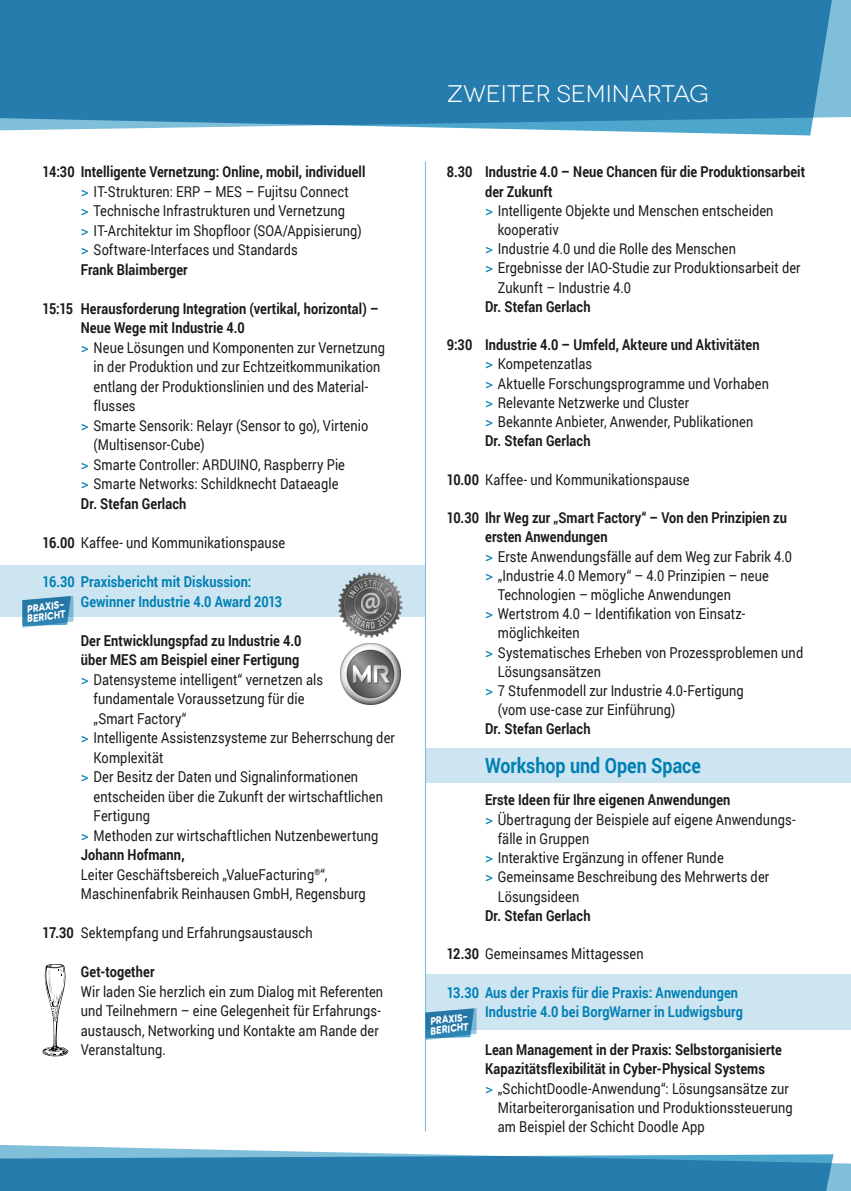
<style>
.page{position:relative;width:851px;height:1191px;background:#fff}
.page>*{position:absolute;margin:0;border:0;box-sizing:border-box;transform-origin:0 0}
.t1{font:24px "Novecentowide";color:#fff}
.t2{font:700 21px "Roboto";color:#007fb5;scale:.85 1}
.t3{font:15px/19.5px "Roboto";letter-spacing:.01em;color:#1a1a18;scale:.85 1}
.t4{font:700 15px "Roboto";letter-spacing:.01em;color:#1a1a18;scale:.85 1}
.t5{font:700 15px/19.5px "Roboto";letter-spacing:.005em;color:#007fb5;scale:.85 1}
.t6{font:700 10.5px/9.8px "Novecentowide";color:#fff;scale:.84 1}
.s1{font-weight:700}
.s2{color:#007fb5}
</style>
<div class="page">
<div style="left:426px;top:974px;width:424px;height:55px;background:#cce5f0"></div>
<div style="left:426px;top:748px;width:424px;height:34px;background:#cce5f0"></div>
<div style="left:0;top:565px;width:425px;height:51px;background:#cce5f0"></div>
<div style="left:833px;top:0;width:17px;height:118px;background:#80bfda"></div>
<svg style="left:0;top:0;width:833px;height:135px;fill:#267cad"></svg>
<hr style="left:425px;top:162px;width:1px;height:969px;background:#80bfda">
<svg style="left:0;top:1145px;width:850px;height:46px"></svg>
<img style="left:340px;top:644px;width:60px;height:60px">
<img style="left:336px;top:572px;width:68px;height:66px">
<svg style="left:22px;top:596px;width:51px;height:32px"></svg>
<svg style="left:425px;top:1008px;width:51px;height:32px"></svg>
<svg style="left:42px;top:964px;width:27px;height:92px"></svg>
<p class="t3" style="left:81px;top:162px;width:336px;text-indent:-38px"><span class="s1">14:30 Intelligente Vernetzung: Online, mobil, individuell </span><span class="s2">&gt;</span> IT-Strukturen: ERP – MES – Fujitsu Connect<br><span class="s2">&gt;</span> Technische Infrastrukturen und Vernetzung<br><span class="s2">&gt;</span> IT-Architektur im Shopfloor (SOA/Appisierung) <span class="s2">&gt;</span> Software-Interfaces und Standards<br><span class="s1">Frank Blaimberger</span></p>
<p class="t4" style="left:43px;top:298px;width:397px">15:15 Herausforderung Integration (vertikal, horizontal) –</p>
<p class="t4" style="left:81px;top:317px;width:194px">Neue Wege mit Industrie 4.0</p>
<p class="t3" style="left:81px;top:337px;width:359px"><span class="s2">&gt;</span> Neue Lösungen und Komponenten zur Vernetzung</p>
<p class="t3" style="left:94px;top:357px;width:339px">in der Produktion und zur Echtzeitkommunikation</p>
<p class="t3" style="left:94px;top:376px;width:324px">entlang der Produktionslinien und des Material-</p>
<p class="t3" style="left:94px;top:396px;width:51px">flusses</p>
<p class="t3" style="left:81px;top:415px;width:340px"><span class="s2">&gt;</span> Smarte Sensorik: Relayr (Sensor to go), Virtenio</p>
<p class="t3" style="left:94px;top:435px;width:132px">(Multisensor-Cube)</p>
<p class="t3" style="left:81px;top:454px;width:312px"><span class="s2">&gt;</span> Smarte Controller: ARDUINO, Raspberry Pie</p>
<p class="t3" style="left:81px;top:474px;width:304px"><span class="s2">&gt;</span> Smarte Networks: Schildknecht Dataeagle</p>
<p class="t4" style="left:81px;top:493px;width:126px">Dr. Stefan Gerlach</p>
<p class="t3" style="left:43px;top:532px;width:287px"><span class="s1">16.00</span> Kaffee- und Kommunikationspause</p>
<p class="t5" style="left:81px;top:571px;width:238px;text-indent:-38px">16.30 Praxisbericht mit Diskussion:<br>Gewinner Industrie 4.0 Award 2013</p>
<p class="t4" style="left:81px;top:629px;width:261px">Der Entwicklungspfad zu Industrie 4.0</p>
<p class="t4" style="left:81px;top:649px;width:258px">über MES am Beispiel einer Fertigung</p>
<p class="t3" style="left:81px;top:669px;width:286px"><span class="s2">&gt;</span> Datensysteme intelligent“ vernetzen als</p>
<p class="t3" style="left:94px;top:688px;width:250px">fundamentale Voraussetzung für die</p>
<p class="t3" style="left:94px;top:708px;width:111px">„Smart Factory“</p>
<p class="t3" style="left:81px;top:727px;width:371px"><span class="s2">&gt;</span> Intelligente Assistenzsysteme zur Beherrschung der</p>
<p class="t3" style="left:94px;top:747px;width:84px">Komplexität</p>
<p class="t3" style="left:81px;top:766px;width:328px"><span class="s2">&gt;</span> Der Besitz der Daten und Signalinformationen</p>
<p class="t3" style="left:94px;top:786px;width:342px">entscheiden über die Zukunft der wirtschaftlichen</p>
<p class="t3" style="left:94px;top:805px;width:68px">Fertigung</p>
<p class="t3" style="left:81px;top:825px;width:351px"><span class="s2">&gt;</span> Methoden zur wirtschaftlichen Nutzenbewertung</p>
<p class="t4" style="left:81px;top:844px;width:124px">Johann Hofmann,</p>
<p class="t3" style="left:81px;top:864px;width:291px">Leiter Geschäftsbereich „ValueFacturing<sup>®</sup>“,</p>
<p class="t3" style="left:81px;top:883px;width:336px">Maschinenfabrik Reinhausen GmbH, Regensburg</p>
<p class="t3" style="left:43px;top:922px;width:319px"><span class="s1">17.30</span> Sektempfang und Erfahrungsaustausch</p>
<p class="t4" style="left:81px;top:961px;width:88px">Get-together</p>
<p class="t3" style="left:81px;top:981px;width:357px">Wir laden Sie herzlich ein zum Dialog mit Referenten und Teilnehmern – eine Gelegenheit für Erfahrungs&shy;austausch, Networking und Kontakte am Rande der Veranstaltung.</p>
<p class="t6" style="left:25px;top:604px;width:47px;rotate:-7deg">Praxis&shy;bericht</p>
<h1 class="t1" style="left:446px;top:80px;width:263px">ZWEITER SEMINARTAG</h1>
<p class="t4" style="left:446px;top:161px;width:423px">8.30 Industrie 4.0 – Neue Chancen für die Produktionsarbeit</p>
<p class="t4" style="left:485px;top:181px;width:81px">der Zukunft</p>
<p class="t3" style="left:485px;top:200px;width:341px"><span class="s2">&gt;</span> Intelligente Objekte und Menschen entscheiden</p>
<p class="t3" style="left:497px;top:219px;width:73px">kooperativ</p>
<p class="t3" style="left:485px;top:238px;width:297px"><span class="s2">&gt;</span> Industrie 4.0 und die Rolle des Menschen</p>
<p class="t3" style="left:485px;top:258px;width:373px"><span class="s2">&gt;</span> Ergebnisse der IAO-Studie zur Produktionsarbeit der</p>
<p class="t3" style="left:497px;top:277px;width:158px">Zukunft – Industrie 4.0</p>
<p class="t4" style="left:485px;top:296px;width:126px">Dr. Stefan Gerlach</p>
<p class="t3" style="left:485px;top:335px;width:335px;text-indent:-38px"><span class="s1">9:30 Industrie 4.0 – Umfeld, Akteure und Aktivitäten </span><span class="s2">&gt;</span> Kompetenzatlas<br><span class="s2">&gt;</span> Aktuelle Forschungsprogramme und Vorhaben <span class="s2">&gt;</span> Relevante Netzwerke und Cluster<br><span class="s2">&gt;</span> Bekannte Anbieter, Anwender, Publikationen <span class="s1">Dr. Stefan Gerlach</span></p>
<p class="t3" style="left:446px;top:469px;width:287px"><span class="s1">10.00</span> Kaffee- und Kommunikationspause</p>
<p class="t4" style="left:446px;top:507px;width:401px">10.30 Ihr Weg zur „Smart Factory“ – Von den Prinzipien zu</p>
<p class="t4" style="left:485px;top:526px;width:146px">ersten Anwendungen</p>
<p class="t3" style="left:485px;top:546px;width:362px"><span class="s2">&gt;</span> Erste Anwendungsfälle auf dem Weg zur Fabrik 4.0</p>
<p class="t3" style="left:485px;top:565px;width:335px"><span class="s2">&gt;</span> „Industrie 4.0 Memory“ – 4.0 Prinzipien – neue</p>
<p class="t3" style="left:497px;top:584px;width:276px">Technologien – mögliche Anwendungen</p>
<p class="t3" style="left:485px;top:603px;width:308px"><span class="s2">&gt;</span> Wertstrom 4.0 – Identifikation von Einsatz-</p>
<p class="t3" style="left:497px;top:622px;width:98px">möglichkeiten</p>
<p class="t3" style="left:485px;top:642px;width:376px"><span class="s2">&gt;</span> Systematisches Erheben von Prozessproblemen und</p>
<p class="t3" style="left:497px;top:661px;width:123px">Lösungsansätzen</p>
<p class="t3" style="left:485px;top:680px;width:306px"><span class="s2">&gt;</span> 7 Stufenmodell zur Industrie 4.0-Fertigung</p>
<p class="t3" style="left:497px;top:699px;width:210px">(vom use-case zur Einführung)</p>
<p class="t4" style="left:485px;top:718px;width:126px">Dr. Stefan Gerlach</p>
<h2 class="t2" style="left:485px;top:750px;width:255px">Workshop und Open Space</h2>
<p class="t4" style="left:485px;top:789px;width:290px">Erste Ideen für Ihre eigenen Anwendungen</p>
<p class="t3" style="left:485px;top:809px;width:366px"><span class="s2">&gt;</span> Übertragung der Beispiele auf eigene Anwendungs-</p>
<p class="t3" style="left:497px;top:828px;width:109px">fälle in Gruppen</p>
<p class="t3" style="left:485px;top:847px;width:282px"><span class="s2">&gt;</span> Interaktive Ergänzung in offener Runde</p>
<p class="t3" style="left:485px;top:866px;width:336px"><span class="s2">&gt;</span> Gemeinsame Beschreibung des Mehrwerts der</p>
<p class="t3" style="left:497px;top:886px;width:97px">Lösungsideen</p>
<p class="t4" style="left:485px;top:904px;width:126px">Dr. Stefan Gerlach</p>
<p class="t3" style="left:446px;top:943px;width:233px"><span class="s1">12.30</span> Gemeinsames Mittagessen</p>
<p class="t5" style="left:485px;top:982px;width:305px;text-indent:-38px">13.30 Aus der Praxis für die Praxis: Anwendungen<br>Industrie 4.0 bei BorgWarner in Ludwigsburg</p>
<p class="t4" style="left:485px;top:1039px;width:351px">Lean Management in der Praxis: Selbstorganisierte</p>
<p class="t4" style="left:485px;top:1058px;width:331px">Kapazitätsflexibilität in Cyber-Physical Systems</p>
<p class="t3" style="left:485px;top:1078px;width:359px"><span class="s2">&gt;</span> „SchichtDoodle-Anwendung“: Lösungsansätze zur</p>
<p class="t3" style="left:497px;top:1097px;width:348px">Mitarbeiterorganisation und Produktionssteuerung</p>
<p class="t3" style="left:497px;top:1116px;width:245px">am Beispiel der Schicht Doodle App</p>
<p class="t6" style="left:428px;top:1016px;width:47px;rotate:-7deg">Praxis&shy;bericht</p>
</div>
